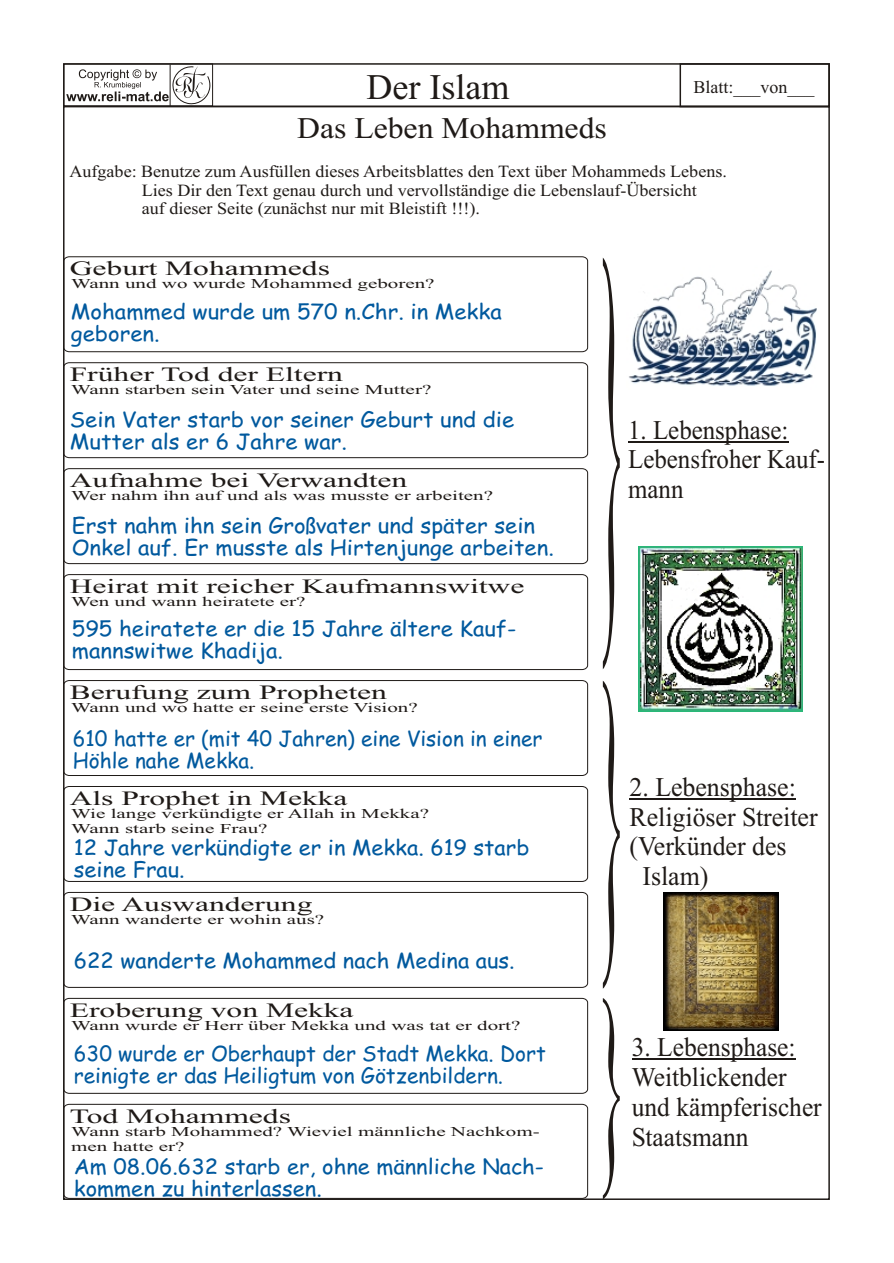
<style>
.page{position:relative;width:894px;height:1263px;background:#fff}
.page>*{position:absolute;margin:0;border:0;box-sizing:border-box;transform-origin:0 0}
.t1{font:452.25px "Times New Roman";color:#1f1a17;scale:.14 1}
.t2{font:338.4px "Times New Roman";color:#1f1a17;scale:.18 1}
.t3{font:221.1px "Times New Roman";color:#1f1a17;scale:.28 1}
.t4{font:36px "Times New Roman";color:#1f1a17}
.t5{font:30px "Times New Roman";color:#1f1a17;scale:1.06 1}
.t6{font:27px/29.8px "Times New Roman";color:#1f1a17;scale:.94 1}
.t7{font:27px "Times New Roman";color:#1f1a17;scale:.96 1}
.t8{font:27px/29.8px "Times New Roman";color:#1f1a17;scale:.92 1}
.t9{font:21px/21.9px "Comic Sans MS";color:#00599e;scale:1.06 1}
.t10{font:21px/21.9px "Comic Sans MS";color:#00599e;scale:1.04 1}
.t11{font:21px/21.9px "Comic Sans MS";color:#00599e}
.t12{font:20.4px "Times New Roman";color:#1f1a17;scale:1.55 1}
.t13{font:18px "Times New Roman";color:#1f1a17}
.t14{font:17.1px "Times New Roman";color:#1f1a17;scale:1.06 1}
.t15{font:13.65px/15px "Times New Roman";color:#1f1a17;scale:1.55 1}
</style>
<div class="page">
<div style="left:63px;top:63px;width:767px;height:44px;border:2px solid #1f1a17"></div>
<div style="left:680px;top:63px;width:150px;height:44px;border:2px solid #1f1a17"></div>
<svg style="left:63px;top:256px;width:525px;height:96px"></svg>
<svg style="left:63px;top:362px;width:525px;height:96px"></svg>
<svg style="left:63px;top:468px;width:525px;height:96px"></svg>
<svg style="left:63px;top:574px;width:525px;height:96px"></svg>
<svg style="left:63px;top:680px;width:525px;height:96px"></svg>
<svg style="left:63px;top:786px;width:525px;height:96px"></svg>
<svg style="left:63px;top:892px;width:525px;height:96px"></svg>
<svg style="left:63px;top:998px;width:525px;height:96px"></svg>
<hr style="left:628px;top:441px;width:161px;height:1px;background:#1f1a17">
<hr style="left:630px;top:798px;width:166px;height:1px;background:#1f1a17">
<hr style="left:632px;top:1058px;width:164px;height:2px;background:#1f1a17">
<svg style="left:63px;top:1104px;width:525px;height:95px"></svg>
<img style="left:663px;top:893px;width:115px;height:138px">
<img style="left:629px;top:270px;width:188px;height:116px">
<img style="left:638px;top:547px;width:164px;height:165px">
<div style="left:63px;top:64px;width:150px;height:42px;border:1px solid #1f1a17"></div>
<hr style="left:170px;top:64px;width:1px;height:42px;background:#1f1a17">
<svg style="left:66px;top:66px;width:144px;height:39px"></svg>
<h3 class="t4" style="left:367px;top:74px;width:144px">Der Islam</h3>
<h3 class="t5" style="left:297px;top:117px;width:294px">Das Leben Mohammeds</h3>
<h3 class="t13" style="left:693px;top:81px;width:123px">Blatt:___von___</h3>
<p class="t14" style="left:69px;top:165px;width:622px">Aufgabe: Benutze zum Ausfüllen dieses Arbeitsblattes den Text über Mohammeds Lebens.</p>
<p class="t14" style="left:142px;top:184px;width:525px">Lies Dir den Text genau durch und vervollständige die Lebenslauf-Übersicht</p>
<p class="t14" style="left:142px;top:203px;width:321px">auf dieser Seite (zunächst nur mit Bleistift !!!).</p>
<h3 class="t12" style="left:70px;top:261px;width:169px">Geburt Mohammeds</h3>
<p class="t15" style="left:71px;top:277px;width:236px">Wann und wo wurde Mohammed geboren?</p>
<h3 class="t9" style="left:71px;top:302px;width:408px">Mohammed wurde um 570 n.Chr. in Mekka geboren.</h3>
<h3 class="t12" style="left:70px;top:367px;width:178px">Früher Tod der Eltern</h3>
<p class="t15" style="left:71px;top:383px;width:234px">Wann starben sein Vater und seine Mutter?</p>
<h3 class="t9" style="left:70px;top:411px;width:421px">Sein Vater starb vor seiner Geburt und die<br>Mutter als er 6 Jahre war.</h3>
<h3 class="t12" style="left:70px;top:473px;width:219px">Aufnahme bei Verwandten</h3>
<p class="t15" style="left:71px;top:489px;width:274px">Wer nahm ihn auf und als was musste er arbeiten?</p>
<h3 class="t9" style="left:72px;top:517px;width:456px">Erst nahm ihn sein Großvater und später sein<br>Onkel auf. Er musste als Hirtenjunge arbeiten.</h3>
<h3 class="t12" style="left:70px;top:579px;width:295px">Heirat mit reicher Kaufmannswitwe</h3>
<p class="t15" style="left:71px;top:595px;width:153px">Wen und wann heiratete er?</p>
<h3 class="t9" style="left:72px;top:620px;width:421px">595 heiratete er die 15 Jahre ältere Kauf&shy;mannswitwe Khadija.</h3>
<h3 class="t12" style="left:70px;top:685px;width:206px">Berufung zum Propheten</h3>
<p class="t15" style="left:71px;top:701px;width:225px">Wann und wo hatte er seine erste Vision?</p>
<h3 class="t11" style="left:73px;top:730px;width:471px">610 hatte er (mit 40 Jahren) eine Vision in einer<br>Höhle nahe Mekka.</h3>
<h3 class="t12" style="left:70px;top:791px;width:181px">Als Prophet in Mekka</h3>
<p class="t15" style="left:71px;top:807px;width:232px">Wie lange verkündigte er Allah in Mekka?<br>Wann starb seine Frau?</p>
<h3 class="t10" style="left:74px;top:839px;width:439px">12 Jahre verkündigte er in Mekka. 619 starb seine Frau.</h3>
<h3 class="t12" style="left:70px;top:897px;width:158px">Die Auswanderung</h3>
<p class="t15" style="left:71px;top:913px;width:165px">Wann wanderte er wohin aus?</p>
<h3 class="t10" style="left:74px;top:952px;width:425px">622 wanderte Mohammed nach Medina aus.</h3>
<h3 class="t12" style="left:70px;top:1003px;width:185px">Eroberung von Mekka</h3>
<p class="t15" style="left:71px;top:1019px;width:291px">Wann wurde er Herr über Mekka und was tat er dort?</p>
<h3 class="t11" style="left:74px;top:1045px;width:474px">630 wurde er Oberhaupt der Stadt Mekka. Dort reinigte er das Heiligtum von Götzenbildern.</h3>
<h3 class="t12" style="left:70px;top:1109px;width:144px">Tod Mohammeds</h3>
<p class="t15" style="left:71px;top:1140px;width:75px">men hatte er?</p>
<p class="t15" style="left:71px;top:1125px;width:304px">Wann starb Mohammed? Wieviel männliche Nachkom-</p>
<h3 class="t10" style="left:74px;top:1158px;width:454px">Am 08.06.632 starb er, ohne männliche Nach&shy;kommen zu hinterlassen.</h3>
<h1 class="t1" style="left:597px;top:258px;width:214px">}</h1>
<h2 class="t2" style="left:597px;top:681px;width:167px">}</h2>
<h3 class="t3" style="left:597px;top:998px;width:108px">}</h3>
<h3 class="t8" style="left:628px;top:417px;width:216px">1. Lebensphase:<br>Lebensfroher Kauf&shy;mann</h3>
<h3 class="t7" style="left:630px;top:777px;width:175px">2. Lebensphase:</h3>
<h3 class="t7" style="left:630px;top:807px;width:197px">Religiöser Streiter</h3>
<h3 class="t7" style="left:630px;top:837px;width:165px">(Verkünder des</h3>
<h3 class="t7" style="left:642px;top:867px;width:70px">Islam)</h3>
<h3 class="t6" style="left:632px;top:1035px;width:204px">3. Lebensphase:<br>Weitblickender und kämpferischer<br>Staatsmann</h3>
</div>
